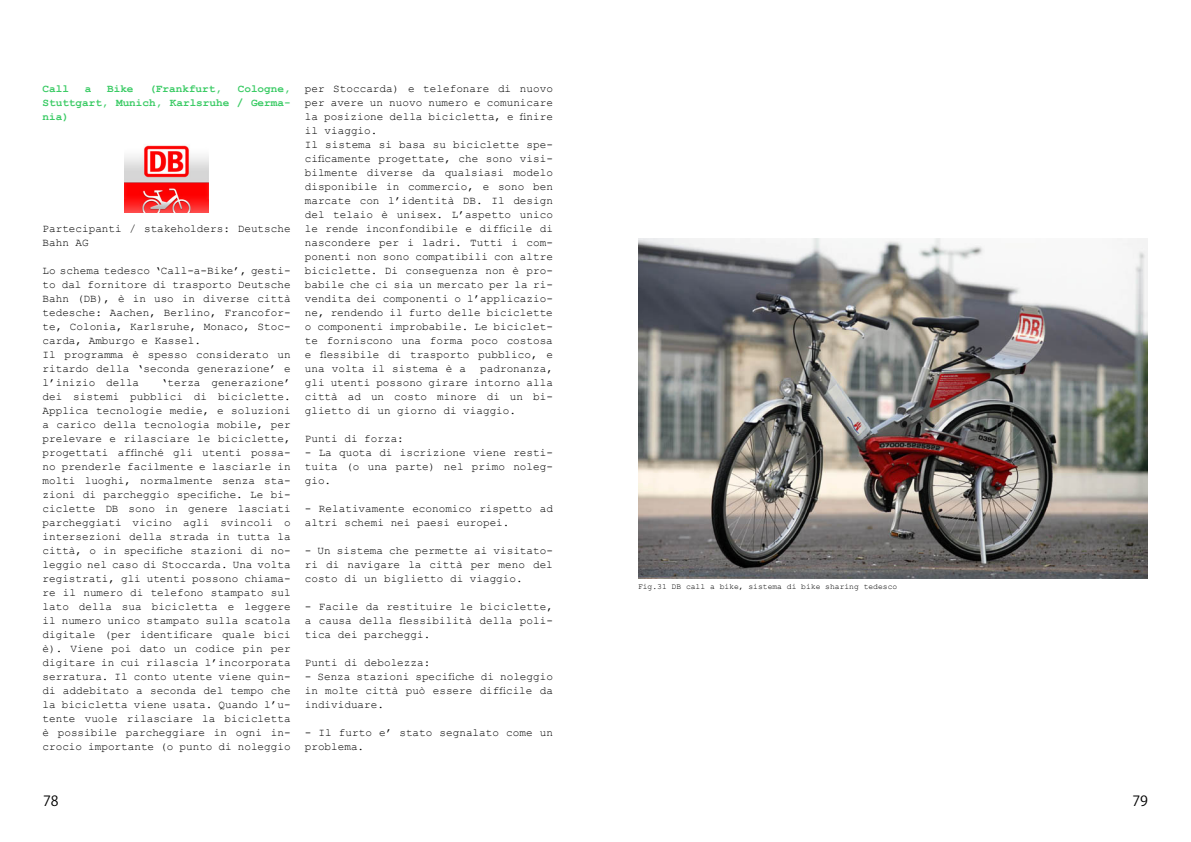
<style>
.page{position:relative;width:1191px;height:842px;background:#fff}
.page>*{position:absolute;margin:0;border:0;box-sizing:border-box;transform-origin:0 0}
.t1{font:14px "Koz Go Pro";color:#000}
.t2{font:11px/14px "Courier New";color:#000;text-align:justify}
.t3{font:700 11px/14px "Courier New";color:#3bcb65;text-align:justify}
.t4{font:8px "Courier New";color:#000}
</style>
<div class="page">
<img style="left:638px;top:238px;width:510px;height:340px">
<img style="left:125px;top:145px;width:83px;height:68px">
<p class="t3" style="left:43px;top:81px;width:28px">Call</p>
<p class="t3" style="left:85px;top:81px;width:8px">a</p>
<p class="t3" style="left:107px;top:81px;width:28px">Bike</p>
<p class="t3" style="left:149px;top:81px;width:74px">(Frankfurt,</p>
<p class="t3" style="left:43px;top:81px;width:250px;text-indent:195px">Cologne, Stuttgart, Munich, Karlsruhe / Germa&shy;nia)</p>
<p class="t2" style="left:43px;top:221px;width:250px">Partecipanti / stakeholders: Deutsche<br>Bahn AG</p>
<p class="t2" style="left:43px;top:263px;width:250px;text-align:left">Lo schema tedesco ‘Call-a-Bike’, gesti&shy;to dal fornitore di trasporto Deutsche Bahn (DB), è in uso in diverse città tedesche: Aachen, Berlino, Francofor&shy;te, Colonia, Karlsruhe, Monaco, Stoc&shy;carda, Amburgo e Kassel.<br>Il programma è spesso considerato un ritardo della ‘seconda generazione’ e l’inizio della</p>
<p class="t2" style="left:43px;top:375px;width:250px;text-indent:118px">‘terza generazione’ dei sistemi pubblici di biciclette.<br>Applica tecnologie medie, e soluzioni a carico della tecnologia mobile, per prelevare e rilasciare le biciclette, progettati affinché gli utenti possa&shy;no prenderle facilmente e lasciarle in molti luoghi, normalmente senza sta&shy;zioni di parcheggio specifiche. Le bi&shy;ciclette DB sono in genere lasciati parcheggiati vicino agli svincoli o intersezioni della strada in tutta la città, o in specifiche stazioni di no&shy;leggio nel caso di Stoccarda. Una volta registrati, gli utenti possono chiama&shy;re il numero di telefono stampato sul lato della sua bicicletta e leggere il numero unico stampato sulla scatola digitale (per identificare quale bici è). Viene poi dato un codice pin per digitare in cui rilascia l’incorporata serratura. Il conto utente viene quin&shy;di addebitato a seconda del tempo che la bicicletta viene usata. Quando l’u&shy;tente vuole rilasciare la bicicletta è possibile parcheggiare in ogni in&shy;crocio importante (o punto di noleggio</p>
<p class="t2" style="left:305px;top:81px;width:250px;text-align:left">per Stoccarda) e telefonare di nuovo per avere un nuovo numero e comunicare la posizione della bicicletta, e finire il viaggio.<br>Il sistema si basa su biciclette spe&shy;cificamente progettate, che sono visi&shy;bilmente diverse da qualsiasi modelo disponibile in commercio, e sono ben marcate con l’identità DB. Il design del telaio è unisex. L’aspetto unico le rende inconfondibile e difficile di nascondere per i ladri. Tutti i com&shy;ponenti non sono compatibili con altre biciclette. Di conseguenza non è pro&shy;babile che ci sia un mercato per la ri&shy;vendita dei componenti o l’applicazio&shy;ne, rendendo il furto delle biciclette o componenti improbabile. Le biciclet&shy;te forniscono una forma poco costosa e flessibile di trasporto pubblico, e una volta il sistema è a</p>
<p class="t2" style="left:305px;top:361px;width:250px;text-indent:175px">padronanza, gli utenti possono girare intorno alla città ad un costo minore di un bi&shy;glietto di un giorno di viaggio.</p>
<p class="t2" style="left:305px;top:431px;width:100px">Punti di forza:</p>
<p class="t2" style="left:305px;top:445px;width:250px">- La quota di iscrizione viene resti&shy;tuita (o una parte) nel primo noleg&shy;gio.</p>
<p class="t2" style="left:305px;top:501px;width:250px">- Relativamente economico rispetto ad altri schemi nei paesi europei.</p>
<p class="t2" style="left:305px;top:543px;width:250px">- Un sistema che permette ai visitato&shy;ri di navigare la città per meno del costo di un biglietto di viaggio.</p>
<p class="t2" style="left:305px;top:599px;width:250px">- Facile da restituire le biciclette, a causa della flessibilità della poli&shy;tica dei parcheggi.</p>
<p class="t2" style="left:305px;top:655px;width:127px">Punti di debolezza:</p>
<p class="t2" style="left:305px;top:669px;width:250px">- Senza stazioni specifiche di noleggio in molte città può essere difficile da individuare.</p>
<p class="t2" style="left:305px;top:725px;width:250px">- Il furto e’ stato segnalato come un problema.</p>
<p class="t4" style="left:638px;top:581px;width:261px">Fig.31 DB call a bike, sistema di bike sharing tedesco</p>
<p class="t1" style="left:43px;top:792px;width:17px">78</p>
<p class="t1" style="left:1132px;top:792px;width:17px">79</p>
</div>
